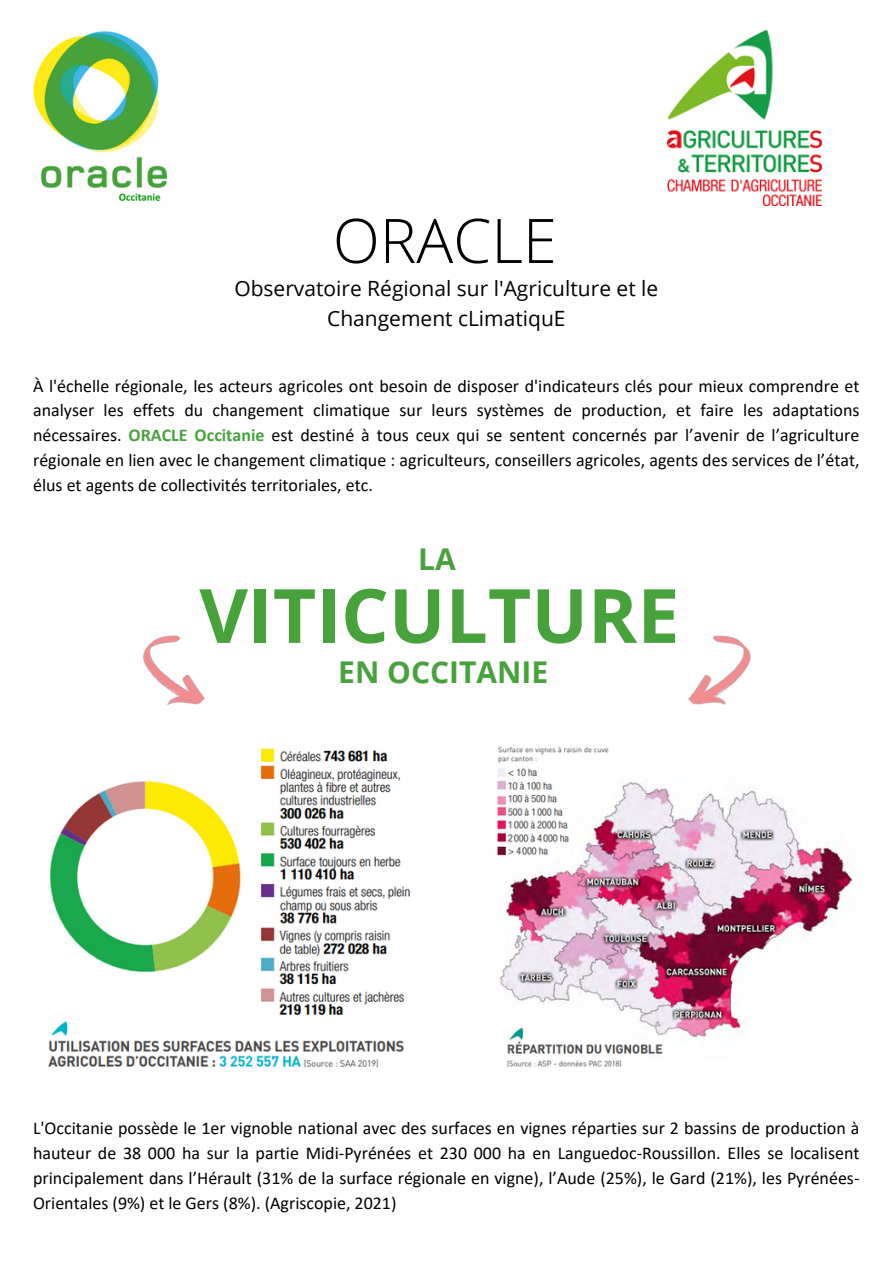
<style>
.page{position:relative;width:893px;height:1264px;background:#fff}
.page>*{position:absolute;margin:0;border:0;box-sizing:border-box;transform-origin:0 0}
.t1{font:700 75px "Open Sans";color:#47a23c}
.t2{font:300 61.5px "Open Sans";color:#000}
.t3{font:700 30px "Open Sans";color:#47a23c}
.t4{font:21px/29.2px "Open Sans";color:#000;text-align:center}
.t5{font:18px/24.8px "Calibri";color:#000;text-align:justify}
.s1{font-weight:700;color:#47a23c}
</style>
<div class="page">
<img style="left:33px;top:31px;width:135px;height:171px">
<img style="left:667px;top:31px;width:154px;height:174px">
<img style="left:143px;top:635px;width:62px;height:70px">
<img style="left:497px;top:746px;width:356px;height:322px">
<img style="left:48px;top:748px;width:362px;height:320px">
<img style="left:688px;top:635px;width:63px;height:70px">
<p class="t2" style="left:333px;top:197px;width:225px">ORACLE</p>
<p class="t4" style="left:234px;top:273px;width:425px">Observatoire Régional sur l'Agriculture et le<br>Changement cLimatiquE</p>
<p class="t5" style="left:33px;top:374px;width:827px">À l'échelle régionale, les acteurs agricoles ont besoin de disposer d'indicateurs clés pour mieux comprendre et analyser les effets du changement climatique sur leurs systèmes de production, et faire les adaptations nécessaires. <span class="s1">ORACLE Occitanie</span> est destiné à tous ceux qui se sentent concernés par l’avenir de l’agriculture régionale en lien avec le changement climatique : agriculteurs, conseillers agricoles, agents des services de l’état, élus et agents de collectivités territoriales, etc.</p>
<p class="t3" style="left:418px;top:538px;width:39px">LA</p>
<p class="t1" style="left:199px;top:562px;width:481px">VITICULTURE</p>
<p class="t3" style="left:338px;top:651px;width:211px">EN OCCITANIE</p>
<p class="t5" style="left:33px;top:1117px;width:827px">L'Occitanie possède le 1er vignoble national avec des surfaces en vignes réparties sur 2 bassins de production à hauteur de 38 000 ha sur la partie Midi-Pyrénées et 230 000 ha en Languedoc-Roussillon. Elles se localisent principalement dans l’Hérault (31% de la surface régionale en vigne), l’Aude (25%), le Gard (21%), les Pyrénées-Orientales (9%) et le Gers (8%). (Agriscopie, 2021)</p>
</div>
